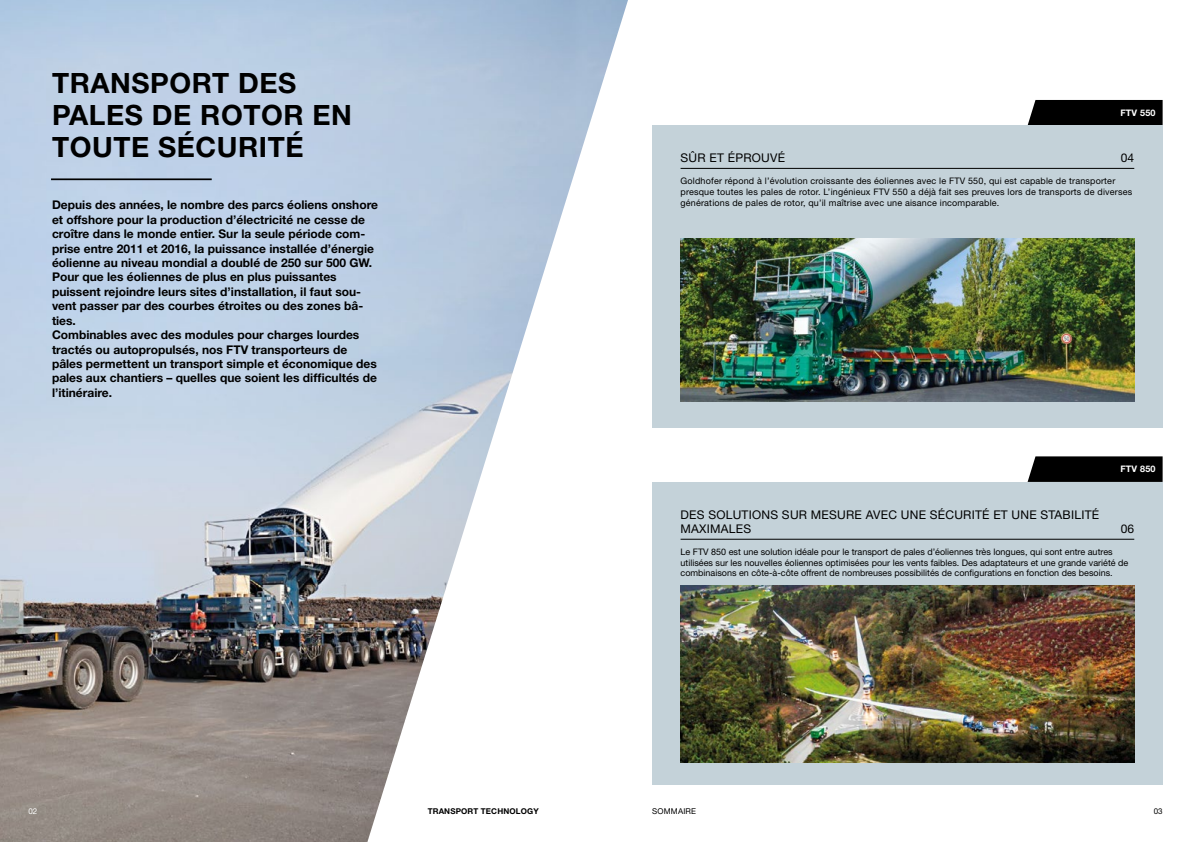
<style>
.page{position:relative;width:1191px;height:842px;background:#fff}
.page>*{position:absolute;margin:0;border:0;box-sizing:border-box;transform-origin:0 0}
.GOL_Headline_inside{font:700 28px/32px "Helvetica Neue LT Com";letter-spacing:.02em;color:#000}
.GOL_leadtext{font:700 12px/14.4px "Helvetica Neue LT Com";color:#000}
.GOL_copyhead_box{font:12px/14.4px "Helvetica Neue LT Std";letter-spacing:.02em;color:#000}
.GOL_copy_box{font:9px/10.8px "Helvetica Neue LT Std";color:#000}
.GOL_copy_box-2{font:9px/10.8px "Helvetica Neue LT Std";letter-spacing:.02em;color:#000}
.GOL_copyhead_right_w{font:700 9px "Helvetica Neue LT Com";letter-spacing:.02em;color:#fff}
.t1{font:700 8px "Helvetica Neue LT Com";letter-spacing:.02em;color:#000}
.GOL_column_title{font:8px "Helvetica Neue LT Std";letter-spacing:.02em;color:#000}
.GOL_pagina{font:8px "Helvetica Neue LT Std";color:#fff}
</style>
<div class="page">
<img style="left:0;top:0;width:628px;height:842px">
<div style="left:1027px;top:100px;width:135px;height:25px;background:#000"></div>
<div style="left:652px;top:125px;width:510px;height:303px;background:#c4d2d9"></div>
<hr style="left:680px;top:168px;width:454px;height:1px;background:#000">
<img style="left:680px;top:239px;width:454px;height:162px">
<hr style="left:51px;top:178px;width:161px;height:2px;background:#000">
<svg style="left:1027px;top:456px;width:135px;height:26px;background:#0d0d0d"></svg>
<div style="left:652px;top:482px;width:510px;height:302px;background:#c4d2d9"></div>
<hr style="left:680px;top:539px;width:454px;height:1px;background:#000">
<img style="left:680px;top:586px;width:454px;height:177px">
<p class="GOL_Headline_inside" style="left:52px;top:66px;width:301px">TRANSPORT DES<br>PALES DE ROTOR EN<br>TOUTE SÉCURITÉ</p>
<p class="GOL_copyhead_right_w" style="left:1120px;top:107px;width:37px">FTV 550</p>
<p class="GOL_copyhead_box" style="left:680px;top:151px;width:106px">SÛR ET ÉPROUVÉ</p>
<p class="GOL_copyhead_box" style="left:1120px;top:151px;width:15px">04</p>
<p class="GOL_copy_box-2" style="left:680px;top:175px;width:453px">Goldhofer répond à l’évolution croissante des éoliennes avec le FTV 550, qui est capable de transporter presque toutes les pales de rotor. L’ingénieux FTV 550 a déjà fait ses preuves lors de transports de diverses</p>
<p class="GOL_leadtext" style="left:52px;top:198px;width:327px">Depuis des années, le nombre des parcs éoliens onshore</p>
<p class="GOL_copy_box-2" style="left:680px;top:197px;width:320px">générations de pales de rotor, qu’il maîtrise avec une aisance incomparable.</p>
<p class="GOL_leadtext" style="left:52px;top:212px;width:326px">et offshore pour la production d’électricité ne cesse de croître dans le monde entier. Sur la seule période com&shy;prise entre 2011 et 2016, la puissance installée d’énergie éolienne au niveau mondial a doublé de 250 sur 500 GW.<br>Pour que les éoliennes de plus en plus puissantes puissent rejoindre leurs sites d’installation, il faut sou&shy;vent passer par des courbes étroites ou des zones bâ&shy;ties.<br>Combinables avec des modules pour charges lourdes tractés ou autopropulsés, nos FTV transporteurs de pâles permettent un transport simple et économique des pales aux chantiers – quelles que soient les difficultés de l’itinéraire.</p>
<p class="GOL_copyhead_right_w" style="left:1120px;top:463px;width:37px">FTV 850</p>
<p class="GOL_copyhead_box" style="left:680px;top:507px;width:420px">DES SOLUTIONS SUR MESURE AVEC UNE SÉCURITÉ ET UNE STABILITÉ<br>MAXIMALES</p>
<p class="GOL_copyhead_box" style="left:1120px;top:522px;width:15px">06</p>
<p class="GOL_copy_box" style="left:680px;top:546px;width:449px">Le FTV 850 est une solution idéale pour le transport de pales d’éoliennes très longues, qui sont entre autres utilisées sur les nouvelles éoliennes optimisées pour les vents faibles. Des adaptateurs et une grande variété de combinaisons en côte-à-côte offrent de nombreuses possibilités de configurations en fonction des besoins.</p>
<p class="GOL_pagina" style="left:28px;top:806px;width:10px">02</p>
<p class="t1" style="left:428px;top:806px;width:113px">TRANSPORT TECHNOLOGY</p>
<p class="GOL_column_title" style="left:652px;top:806px;width:45px">SOMMAIRE</p>
<p class="GOL_column_title" style="left:1153px;top:806px;width:10px">03</p>
</div>
